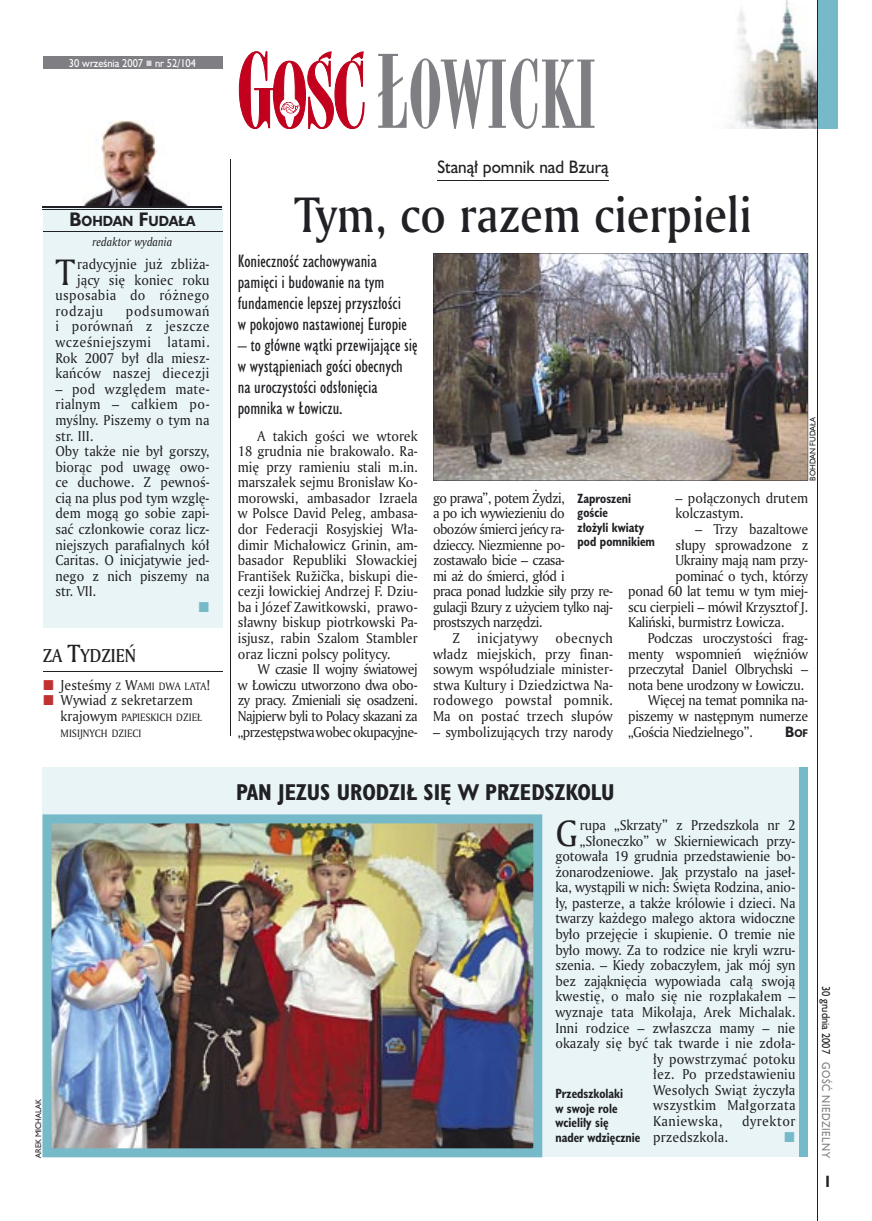
<style>
.page{position:relative;width:872px;height:1221px;background:#fff}
.page>*{position:absolute;margin:0;border:0;box-sizing:border-box;transform-origin:0 0}
.t1{font:90px "Modern 735 PL";color:#7f7e83;scale:.9 1}
.t2{font:48px "Amerigo Md PL";color:#212125;scale:.9 1}
.t3{font:35.55px "Amerigo PL";color:#212125;scale:.94 1}
.t4{font:700 21px "Humanst 521 Cn PL";color:#212125}
.t5{font:18px "Amerigo Md PL";color:#212125;scale:.9 1}
.t6{font:16.5px/21px "Humanst 521 Cn PL";color:#212125}
.t7{font:16.5px "Humanst 521 PL";color:#212125;scale:.94 1}
.t8{font:700 15px "Humanst 521 Cn PL";color:#212125;scale:.94 1}
.t9{font:13.8px/15.6px "Amerigo PL";letter-spacing:-.01em;color:#212125;text-align:justify;scale:.94 1}
.t10{font:13.8px "Amerigo PL";letter-spacing:.01em;color:#212125;scale:.94 1}
.t11{font:13.8px/15.6px "Amerigo PL";letter-spacing:-.04em;color:#212125;scale:.94 1}
.t12{font:13.8px "Amerigo PL";letter-spacing:-.03em;color:#212125;scale:.94 1}
.t13{font:13.8px "Amerigo PL";letter-spacing:.025em;color:#212125;scale:.94 1}
.t14{font:13.8px "Amerigo PL";letter-spacing:.04em;color:#212125;scale:.94 1}
.t15{font:13.8px "Amerigo PL";letter-spacing:.03em;color:#212125;scale:.94 1}
.t16{font:13.8px "Amerigo PL";letter-spacing:.05em;color:#212125;scale:.94 1}
.t17{font:700 13.5px "Humanst 521 PL";color:#212125;scale:.9 1}
.t18{font:700 12.3px/14.4px "Humanst 521 Cn PL";color:#212125;scale:.94 1}
.t19{font:italic 11.7px "Amerigo PL";color:#212125;scale:.94 1}
.t20{font:10.5px "Humanst 521 PL";color:#fff;scale:.9 1}
.t21{font:10.5px "Humanst 521 PL";letter-spacing:.05em;color:#7f7e83;scale:.9 1}
.t22{font:10.5px "Humanst 521 PL";color:#212125;scale:.9 1}
.t23{font:10.35px/15.6px "Amerigo PL";color:#212125;scale:.94 1}
.t24{font:700 10.35px "Humanst 521 PL";color:#212125;scale:.9 1}
.t25{font:7.5px "Humanst 521 PL";color:#212125;scale:.94 1}
.s1{font-size:18px}
.s2{font-size:24px}
.s3{font-size:13.8px}
.s4{font-size:97.5px}
</style>
<div class="page">
<img style="left:730px;top:0;width:87px;height:129px">
<svg style="left:239px;top:51px;width:125px;height:78px"></svg>
<div style="left:817px;top:0;width:20px;height:129px;background:#76baca"></div>
<div style="left:43px;top:56px;width:179px;height:13px;background:#7f7e83"></div>
<hr style="left:817px;top:0;width:1px;height:1220px;background:#212125">
<hr style="left:230px;top:160px;width:1px;height:576px;background:#212125">
<div style="left:43px;top:767px;width:765px;height:389px;background:#e9f4f6"></div>
<div style="left:799px;top:767px;width:9px;height:389px;background:#76baca"></div>
<img style="left:433px;top:253px;width:375px;height:227px">
<hr style="left:437px;top:180px;width:171px;height:1px;background:#212125">
<hr style="left:43px;top:671px;width:179px;height:1px;background:#212125">
<img style="left:43px;top:814px;width:499px;height:343px">
<div style="left:43px;top:207px;width:179px;height:420px;background:#e9f4f6"></div>
<img style="left:83px;top:121px;width:107px;height:85px">
<hr style="left:43px;top:206px;width:179px;height:2px;background:#212125">
<hr style="left:43px;top:209px;width:179px;height:1px;background:#212125">
<hr style="left:43px;top:231px;width:179px;height:1px;background:#212125">
<p class="t20" style="left:69px;top:55px;width:143px">30 września 2007 nr 52/104</p>
<p class="t17" style="left:69px;top:211px;width:141px"><span class="s1">B</span>OHDAN <span class="s1">F</span>UDAŁA</p>
<p class="t19" style="left:93px;top:233px;width:86px">redaktor wydania</p>
<h3 class="t3" style="left:55px;top:248px;width:22px">T</h3>
<p class="t10" style="left:77px;top:255px;width:142px">radycyjnie już zbliża-</p>
<p class="t10" style="left:77px;top:270px;width:142px">jący się koniec roku</p>
<p class="t15" style="left:55px;top:286px;width:165px">usposabia do różnego</p>
<p class="t16" style="left:55px;top:302px;width:52px">rodzaju</p>
<p class="t9" style="left:55px;top:303px;width:165px;text-indent:70px">podsumowań i porównań z jeszcze wcześniejszymi latami.<br>Rok 2007 był dla miesz&shy;kańców naszej diecezji</p>
<p class="t9" style="left:55px;top:380px;width:165px;text-align:left">– pod względem mate&shy;rialnym – całkiem po&shy;myślny. Piszemy o tym na str. III.<br>Oby także nie był gorszy, biorąc pod uwagę owo&shy;ce duchowe. Z pewnoś&shy;cią na plus pod tym wzglę&shy;dem mogą go sobie zapi&shy;sać członkowie coraz licz&shy;niejszych parafialnych kół<br>Caritas. O inicjatywie jed&shy;nego z nich piszemy na str. VII.</p>
<h3 class="t5" style="left:43px;top:643px;width:105px">ZA <span class="s2">T</span>YDZIEŃ</h3>
<p class="t23" style="left:61px;top:678px;width:160px"><span class="s3">Jesteśmy</span> Z <span class="s3">W</span>AMI DWA LATA<span class="s3">!</span></p>
<p class="t9" style="left:61px;top:692px;width:142px">Wywiad z sekretarzem</p>
<p class="t23" style="left:61px;top:709px;width:152px"><span class="s3">krajowym</span> PAPIESKICH DZIEŁ<br>MISIJNYCH DZIECI</p>
<p class="t25" style="left:33px;top:1157px;width:63px;rotate:-90deg">AREK MICHALAK</p>
<h1 class="t1" style="left:375px;top:39px;width:248px"><span class="s4">Ł</span>OWICKI</h1>
<p class="t7" style="left:437px;top:156px;width:183px">Stanął pomnik nad Bzurą</p>
<h2 class="t2" style="left:294px;top:183px;width:510px">Tym, co razem cierpieli</h2>
<p class="t6" style="left:238px;top:250px;width:171px">Konieczność zachowywania pamięci i budowanie na tym fundamencie lepszej przyszłości w pokojowo nastawionej Europie</p>
<p class="t6" style="left:238px;top:334px;width:181px">– to główne wątki przewijające się w wystąpieniach gości obecnych na uroczystości odsłonięcia pomnika w Łowiczu.</p>
<p class="t9" style="left:238px;top:427px;width:193px;text-indent:20px">A takich gości we wtorek 18 grudnia nie brakowało. Ra&shy;mię przy ramieniu stali m.in. marszałek sejmu Bronisław Ko&shy;morowski, ambasador Izraela w Polsce David Peleg, ambasa&shy;dor Federacji Rosyjskiej Wła&shy;dimir Michałowicz Grinin, am&shy;basador Republiki Słowackiej František Ružicka, biskupi die&shy;cezji łowickiej Andrzej F. Dziu&shy;ba i Józef Zawitkowski, prawo&shy;sławny biskup piotrkowski Pa&shy;isjusz, rabin Szalom Stambler oraz liczni polscy politycy.</p>
<p class="t9" style="left:238px;top:661px;width:193px;text-indent:20px">W czasie II wojny światowej w Łowiczu utworzono dwa obo&shy;zy pracy. Zmieniali się osadzeni.<br>Najpierw byli to Polacy skazani za „przestępstwa wobec okupacyjne-</p>
<p class="t9" style="left:334px;top:570px;width:5px;rotate:90deg">›</p>
<p class="t25" style="left:807px;top:480px;width:70px;rotate:-90deg">BOHDAN FUDAŁA</p>
<p class="t11" style="left:433px;top:489px;width:193px">go prawa”, potem Żydzi,<br>a po ich wywiezieniu do<br>obozów śmierci jeńcy ra-<br>dzieccy. Niezmienne po&shy;zostawało bicie – czasa-<br>mi aż do śmierci, głód i<br>praca ponad ludzkie siły przy re&shy;gulacji Bzury z użyciem tylko naj&shy;prostszych narzędzi.</p>
<p class="t9" style="left:433px;top:630px;width:193px;text-indent:20px">Z inicjatywy obecnych władz miejskich, przy finan&shy;sowym współudziale minister&shy;stwa Kultury i Dziedzictwa Na&shy;rodowego powstał pomnik.<br>Ma on postać trzech słupów</p>
<p class="t9" style="left:433px;top:723px;width:193px">– symbolizujących trzy narody</p>
<p class="t9" style="left:675px;top:489px;width:143px">– połączonych drutem kolczastym.</p>
<p class="t9" style="left:695px;top:521px;width:122px">– Trzy bazaltowe</p>
<p class="t9" style="left:675px;top:536px;width:143px">słupy sprowadzone z</p>
<p class="t9" style="left:675px;top:552px;width:143px">Ukrainy mają nam przy-</p>
<p class="t9" style="left:675px;top:567px;width:143px">pominać o tych, którzy</p>
<p class="t9" style="left:628px;top:583px;width:193px">ponad 60 lat temu w tym miej-</p>
<p class="t9" style="left:628px;top:598px;width:193px">scu cierpieli – mówił Krzysztof J.</p>
<p class="t9" style="left:628px;top:614px;width:167px">Kaliński, burmistrz Łowicza.</p>
<p class="t9" style="left:648px;top:630px;width:172px">Podczas uroczystości frag-</p>
<p class="t9" style="left:628px;top:645px;width:193px">menty wspomnień więźniów</p>
<p class="t12" style="left:628px;top:660px;width:193px">przeczytał Daniel Olbrychski –</p>
<p class="t12" style="left:628px;top:675px;width:188px">nota bene urodzony w Łowiczu.</p>
<p class="t12" style="left:648px;top:691px;width:172px">Więcej na temat pomnika na-</p>
<p class="t12" style="left:628px;top:706px;width:193px">piszemy w następnym numerze</p>
<p class="t12" style="left:628px;top:722px;width:134px">„Gościa Niedzielnego”.</p>
<p class="t24" style="left:785px;top:725px;width:27px"><span class="s3">B</span>OF</p>
<p class="t18" style="left:577px;top:490px;width:84px">Zaproszeni goście<br>złożyli kwiaty pod pomnikiem</p>
<h3 class="t4" style="left:236px;top:778px;width:380px">PAN JEZUS URODZIŁ SIĘ W PRZEDSZKOLU</h3>
<h3 class="t3" style="left:555px;top:809px;width:25px">G</h3>
<p class="t9" style="left:580px;top:816px;width:231px">rupa „Skrzaty” z Przedszkola nr 2</p>
<p class="t9" style="left:580px;top:832px;width:231px">„Słoneczko” w Skierniewicach przy-</p>
<p class="t9" style="left:555px;top:848px;width:257px">gotowała 19 grudnia przedstawienie bo-</p>
<p class="t9" style="left:555px;top:863px;width:257px">żonarodzeniowe. Jak przystało na jaseł-</p>
<p class="t9" style="left:555px;top:879px;width:257px">ka, wystąpili w nich: Święta Rodzina, anio-</p>
<p class="t9" style="left:555px;top:894px;width:257px">ły, pasterze, a także królowie i dzieci. Na</p>
<p class="t9" style="left:555px;top:910px;width:257px">twarzy każdego małego aktora widoczne</p>
<p class="t9" style="left:555px;top:925px;width:257px">było przejęcie i skupienie. O tremie nie</p>
<p class="t9" style="left:555px;top:941px;width:257px">było mowy. Za to rodzice nie kryli wzru-</p>
<p class="t9" style="left:555px;top:957px;width:257px">szenia. – Kiedy zobaczyłem, jak mój syn</p>
<p class="t9" style="left:555px;top:972px;width:257px">bez zająknięcia wypowiada całą swoją</p>
<p class="t10" style="left:555px;top:987px;width:257px">kwestię, o mało się nie rozpłakałem –</p>
<p class="t10" style="left:555px;top:1002px;width:257px">wyznaje tata Mikołaja, Arek Michalak.</p>
<p class="t10" style="left:555px;top:1018px;width:257px">Inni rodzice – zwłaszcza mamy – nie</p>
<p class="t10" style="left:555px;top:1033px;width:257px">okazały się być tak twarde i nie zdoła-</p>
<p class="t10" style="left:653px;top:1049px;width:153px">ły powstrzymać potoku</p>
<p class="t10" style="left:653px;top:1064px;width:153px">łez. Po przedstawieniu</p>
<p class="t10" style="left:653px;top:1080px;width:153px">Wesołych Swiąt życzyła</p>
<p class="t13" style="left:653px;top:1096px;width:153px">wszystkim Małgorzata</p>
<p class="t14" style="left:653px;top:1111px;width:75px">Kaniewska,</p>
<p class="t14" style="left:742px;top:1111px;width:58px">dyrektor</p>
<p class="t10" style="left:653px;top:1127px;width:81px">przedszkola.</p>
<p class="t18" style="left:555px;top:1086px;width:92px">Przedszkolaki<br>w swoje role wcieliły się<br>nader wdzięcznie</p>
<p class="t22" style="left:833px;top:985px;width:77px;rotate:90deg">30 grudnia 2007</p>
<p class="t21" style="left:833px;top:1062px;width:108px;rotate:90deg">GOŚĆ NIEDZIELNY</p>
<p class="t8" style="left:825px;top:1171px;width:6px">I</p>
</div>
